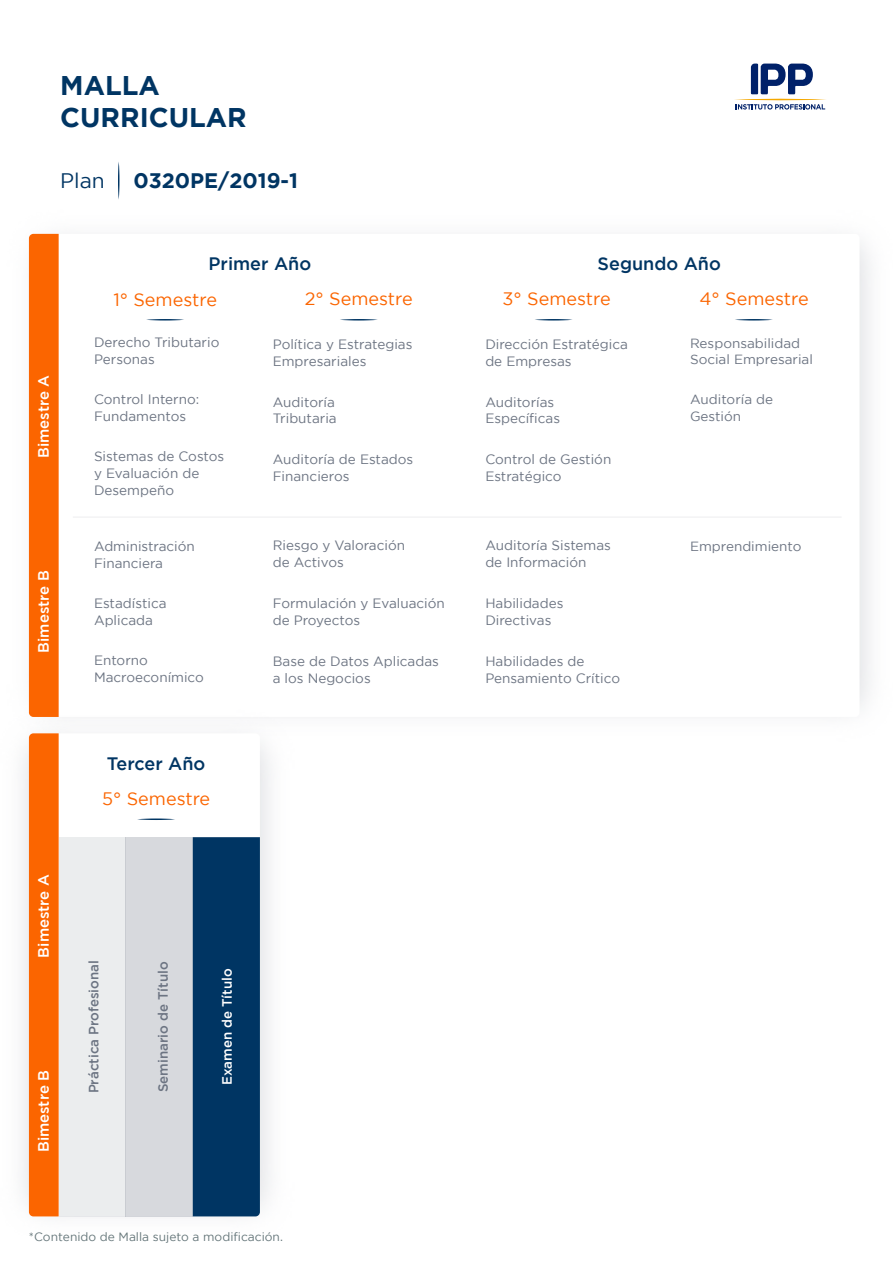
<style>
.page{position:relative;width:893px;height:1263px;background:#fff}
.page>*{position:absolute;margin:0;border:0;box-sizing:border-box;transform-origin:0 0}
.t1{font:700 27px/32.4px "Gotham";color:#003563}
.t2{font:700 21px "Gotham";color:#003563}
.t3{font:21px "Gotham";color:#003563}
.t4{font:18px "Gotham";color:#fb6500}
.t5{font:500 18px "Gotham";color:#003563}
.t6{font:500 15px "Gotham";color:#fff}
.t7{font:13.5px/17px "Gotham";color:#6c7482}
.t8{font:500 13.5px "Gotham";color:#6c7482}
.t9{font:500 13.5px "Gotham";color:#fff}
.t10{font:13.35px/16.6px "Gotham";color:#6c7482}
.t11{font:12px "Gotham";color:#65767a}
</style>
<div class="page">
<div style="left:29px;top:234px;width:30px;height:456px;background:#fb6500"></div>
<svg style="left:751px;top:64px;width:62px;height:30px"></svg>
<hr style="left:734px;top:99px;width:93px;height:1px;background:#f5a800;border-radius:50%">
<svg style="left:736px;top:104px;width:89px;height:6px"></svg>
<svg style="left:118px;top:162px;width:1px;height:38px"></svg>
<svg style="left:146px;top:319px;width:38px;height:1px"></svg>
<svg style="left:340px;top:319px;width:38px;height:1px"></svg>
<svg style="left:535px;top:319px;width:37px;height:1px"></svg>
<svg style="left:735px;top:319px;width:38px;height:1px"></svg>
<hr style="left:73px;top:517px;width:769px;height:1px;background:#6c7482">
<img style="left:13px;top:690px;width:302px;height:527px">
<div style="left:29px;top:733px;width:231px;height:483px;background:#fff;border-radius:4px"></div>
<div style="left:29px;top:733px;width:30px;height:483px;background:#fb6500"></div>
<svg style="left:137px;top:818px;width:38px;height:2px"></svg>
<div style="left:59px;top:837px;width:66px;height:379px;background:#ebedee"></div>
<div style="left:125px;top:837px;width:68px;height:379px;background:#d7d9dd"></div>
<div style="left:193px;top:837px;width:67px;height:379px;background:#003563"></div>
<h1 class="t1" style="left:60px;top:68px;width:188px">MALLA<br>CURRICULAR</h1>
<h2 class="t3" style="left:60px;top:169px;width:46px">Plan</h2>
<h2 class="t2" style="left:133px;top:168px;width:166px">0320PE/2019-1</h2>
<p class="t6" style="left:35px;top:458px;width:85px;rotate:-90deg">Bimestre A</p>
<p class="t6" style="left:35px;top:653px;width:84px;rotate:-90deg">Bimestre B</p>
<p class="t6" style="left:35px;top:957px;width:85px;rotate:-90deg">Bimestre A</p>
<p class="t6" style="left:35px;top:1152px;width:84px;rotate:-90deg">Bimestre B</p>
<h3 class="t5" style="left:209px;top:254px;width:104px">Primer Año</h3>
<h3 class="t5" style="left:598px;top:254px;width:125px">Segundo Año</h3>
<h3 class="t4" style="left:113px;top:290px;width:105px">1° Semestre</h3>
<h3 class="t4" style="left:305px;top:289px;width:109px">2° Semestre</h3>
<h3 class="t4" style="left:502px;top:289px;width:110px">3° Semestre</h3>
<h3 class="t4" style="left:699px;top:289px;width:111px">4° Semestre</h3>
<p class="t10" style="left:690px;top:334px;width:124px">Responsabilidad<br>Social Empresarial</p>
<p class="t10" style="left:690px;top:391px;width:85px">Auditoría de<br>Gestión</p>
<p class="t7" style="left:94px;top:334px;width:127px">Derecho Tributario<br>Personas</p>
<p class="t7" style="left:94px;top:391px;width:107px">Control Interno:<br>Fundamentos</p>
<p class="t7" style="left:94px;top:448px;width:132px">Sistemas de Costos y Evaluación de<br>Desempeño</p>
<p class="t7" style="left:485px;top:336px;width:144px">Dirección Estratégica de Empresas</p>
<p class="t7" style="left:485px;top:393px;width:76px">Auditorías<br>Específicas</p>
<p class="t7" style="left:485px;top:450px;width:128px">Control de Gestión<br>Estratégico</p>
<p class="t7" style="left:273px;top:336px;width:141px">Política y Estrategias<br>Empresariales</p>
<p class="t7" style="left:273px;top:393px;width:65px">Auditoría<br>Tributaria</p>
<p class="t7" style="left:273px;top:450px;width:142px">Auditoría de Estados<br>Financieros</p>
<p class="t7" style="left:94px;top:537px;width:102px">Administración<br>Financiera</p>
<p class="t7" style="left:94px;top:595px;width:74px">Estadística<br>Aplicada</p>
<p class="t7" style="left:94px;top:651px;width:111px">Entorno<br>Macroeconímico</p>
<h3 class="t5" style="left:107px;top:753px;width:100px">Tercer Año</h3>
<h3 class="t4" style="left:102px;top:789px;width:110px">5° Semestre</h3>
<p class="t7" style="left:273px;top:537px;width:134px">Riesgo y Valoración de Activos</p>
<p class="t7" style="left:273px;top:595px;width:174px">Formulación y Evaluación de Proyectos</p>
<p class="t7" style="left:273px;top:652px;width:168px">Base de Datos Aplicadas a los Negocios</p>
<p class="t7" style="left:485px;top:537px;width:127px">Auditoría Sistemas de Información</p>
<p class="t7" style="left:485px;top:595px;width:80px">Habilidades<br>Directivas</p>
<p class="t7" style="left:485px;top:652px;width:136px">Habilidades de<br>Pensamiento Crítico</p>
<p class="t8" style="left:86px;top:1093px;width:135px;rotate:-90deg">Práctica Profesional</p>
<p class="t8" style="left:155px;top:1092px;width:132px;rotate:-90deg">Seminario de Título</p>
<p class="t9" style="left:219px;top:1085px;width:118px;rotate:-90deg">Examen de Título</p>
<p class="t10" style="left:690px;top:537px;width:113px">Emprendimiento</p>
<p class="t11" style="left:29px;top:1230px;width:255px">*Contenido de Malla sujeto a modificación.</p>
</div>
